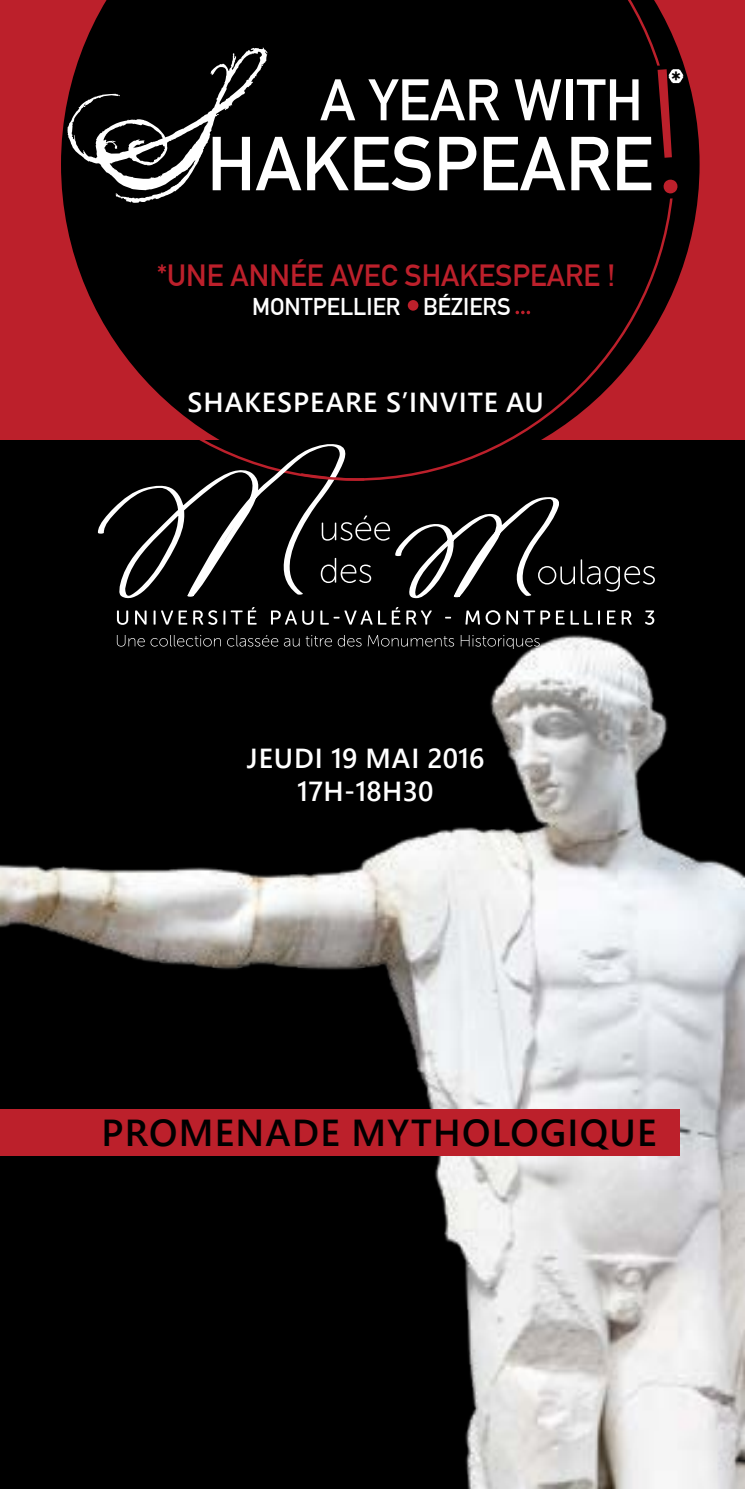
<style>
.page{position:relative;width:745px;height:1489px;background:#fff}
.page>*{position:absolute;margin:0;border:0;box-sizing:border-box;transform-origin:0 0}
.t1{font:700 75px "DIN Alternate";color:#fff}
.t2{font:700 57.5px "DIN Alternate";color:#fff}
.t3{font:37.5px "Webly Sleek UI Semibold";letter-spacing:.035em;color:#000}
.t4{font:700 30px "DIN Alternate";color:#bc202b}
.t5{font:700 30px "DIN Alternate";color:#000}
.t6{font:27.5px/33px "Webly Sleek UI Semibold";letter-spacing:.035em;color:#fff;text-align:center}
.t7{font:700 23.75px "DIN Alternate";color:#fff}
.s1{font-family:"the King&Queenfont";font-weight:400;font-size:82.5px}
</style>
<div class="page">
<img style="left:0;top:510px;width:744px;height:978px">
<div style="left:0;top:0;width:744px;height:439px;background:#bc202b"></div>
<svg style="left:61px;top:39px;width:638px;height:444px"></svg>
<svg style="left:36px;top:0;width:638px;height:480px;background:#170305"></svg>
<div style="left:407px;top:300px;width:11px;height:11px;background:#bc202b;border-radius:50%"></div>
<svg style="left:515px;top:311px;width:15px;height:3px"></svg>
<div style="left:0;top:1109px;width:678px;height:47px;background:#bc202b"></div>
<svg style="left:580px;top:559px;width:74px;height:32px;background:#272727"></svg>
<svg style="left:117px;top:610px;width:11px;height:15px"></svg>
<svg style="left:135px;top:610px;width:11px;height:14px"></svg>
<svg style="left:153px;top:610px;width:2px;height:14px"></svg>
<svg style="left:161px;top:610px;width:26px;height:14px"></svg>
<svg style="left:193px;top:610px;width:24px;height:15px"></svg>
<svg style="left:223px;top:610px;width:19px;height:14px"></svg>
<svg style="left:248px;top:607px;width:8px;height:17px"></svg>
<svg style="left:271px;top:610px;width:42px;height:15px"></svg>
<svg style="left:320px;top:610px;width:52px;height:14px"></svg>
<svg style="left:378px;top:607px;width:22px;height:17px"></svg>
<svg style="left:406px;top:610px;width:25px;height:14px"></svg>
<svg style="left:445px;top:616px;width:6px;height:2px"></svg>
<svg style="left:465px;top:610px;width:14px;height:14px"></svg>
<svg style="left:485px;top:610px;width:15px;height:15px"></svg>
<svg style="left:506px;top:610px;width:11px;height:14px"></svg>
<svg style="left:523px;top:610px;width:41px;height:14px"></svg>
<svg style="left:570px;top:610px;width:8px;height:14px"></svg>
<svg style="left:584px;top:610px;width:15px;height:14px"></svg>
<svg style="left:606px;top:610px;width:9px;height:14px"></svg>
<svg style="left:621px;top:610px;width:10px;height:14px"></svg>
<svg style="left:644px;top:610px;width:10px;height:15px"></svg>
<svg style="left:117px;top:635px;width:104px;height:11px"></svg>
<svg style="left:227px;top:635px;width:51px;height:11px"></svg>
<svg style="left:284px;top:638px;width:15px;height:8px"></svg>
<svg style="left:305px;top:635px;width:56px;height:11px"></svg>
<svg style="left:367px;top:635px;width:87px;height:11px"></svg>
<svg style="left:460px;top:635px;width:79px;height:13px"></svg>
<svg style="left:98px;top:445px;width:476px;height:153px;background:#1c1a1a"></svg>
<div style="left:646px;top:64px;width:40px;height:135px;background:#000"></div>
<h1 class="t1" style="left:75px;top:107px;width:579px"><span class="s1">S</span>HAKESPEARE</h1>
<h2 class="t2" style="left:320px;top:56px;width:324px">A YEAR WITH</h2>
<p class="t5" style="left:670px;top:60px;width:12px">*</p>
<p class="t4" style="left:156px;top:253px;width:460px">*UNE ANNÉE AVEC SHAKESPEARE !</p>
<p class="t7" style="left:252px;top:288px;width:260px">MONTPELLIER BÉZIERS</p>
<p class="t6" style="left:187px;top:385px;width:357px">SHAKESPEARE S’INVITE AU</p>
<p class="t6" style="left:247px;top:740px;width:239px">JEUDI 19 MAI 2016<br>17H-18H30</p>
<h3 class="t3" style="left:101px;top:1104px;width:556px">PROMENADE MYTHOLOGIQUE</h3>
</div>
